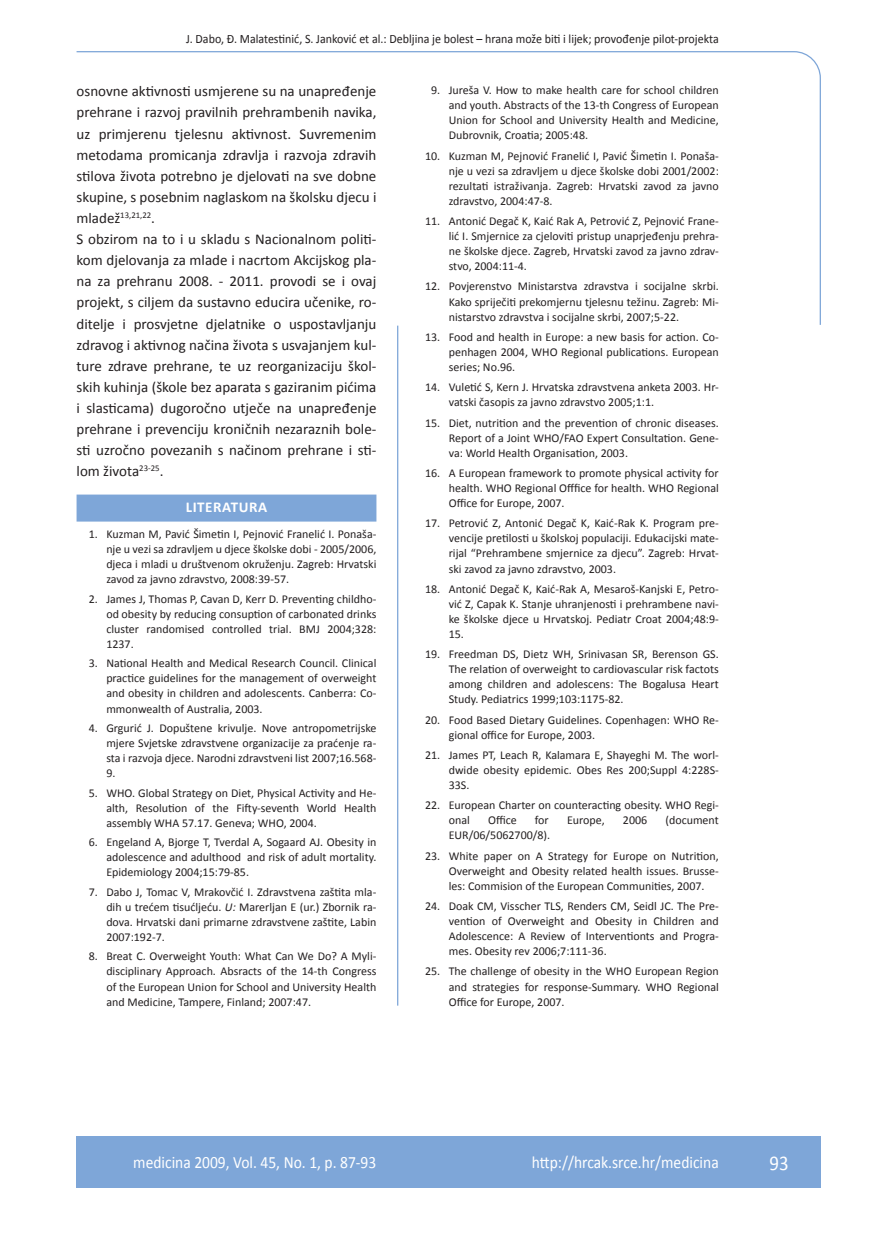
<style>
.page{position:relative;width:872px;height:1234px;background:#fff}
.page>*{position:absolute;margin:0;border:0;box-sizing:border-box;transform-origin:0 0}
.t1{font:21px "Calibri";color:#fff;scale:.9 1}
.t2{font:17.25px "Calibri";color:#fff;scale:.9 1}
.osnovni_tekst{font:15px/21.1px "Calibri";color:#231f20;text-align:justify}
.naslov_ruler{font:700 15px "Calibri";color:#fff}
.glava{font:12.75px "Calibri";color:#231f20;scale:.94 1}
.literatura{font:12px/15.1px "Calibri";color:#231f20;text-align:justify}
.osnovni_tekst-2{font:8.7px "Calibri";color:#231f20}
.s1{font-size:15px}
.s2{font-style:italic}
</style>
<div class="page">
<svg style="left:76px;top:51px;width:745px;height:275px"></svg>
<hr style="left:397px;top:325px;width:1px;height:680px;background:#7ea6d8">
<div style="left:77px;top:1135px;width:744px;height:51px;background:#7ea6d8"></div>
<div style="left:77px;top:494px;width:299px;height:27px;background:#7ea6d8"></div>
<p class="glava" style="left:186px;top:30px;width:568px">J. Dabo, Đ. Malatestinić, S. Janković et al.: Debljina je bolest – hrana može biti i lijek; provođenje pilot-projekta</p>
<p class="osnovni_tekst" style="left:77px;top:80px;width:301px">osnovne aktivnosti usmjerene su na unapređenje prehrane i razvoj pravilnih prehrambenih navika, uz primjerenu tjelesnu aktivnost. Suvremenim metodama promicanja zdravlja i razvoja zdravih stilova života potrebno je djelovati na sve dobne skupine, s posebnim naglaskom na školsku djecu i</p>
<p class="osnovni_tekst-2" style="left:77px;top:210px;width:80px"><span class="s1">mladež</span>13,21,22<span class="s1">.</span></p>
<p class="osnovni_tekst" style="left:77px;top:228px;width:301px">S obzirom na to i u skladu s Nacionalnom politi&shy;kom djelovanja za mlade i nacrtom Akcijskog pla&shy;na za prehranu 2008. - 2011. provodi se i ovaj projekt, s ciljem da sustavno educira učenike, ro&shy;ditelje i prosvjetne djelatnike o uspostavljanju zdravog i aktivnog načina života s usvajanjem kul&shy;ture zdrave prehrane, te uz reorganizaciju škol&shy;skih kuhinja (škole bez aparata s gaziranim pićima i slasticama) dugoročno utječe na unapređenje prehrane i prevenciju kroničnih nezaraznih bole&shy;sti uzročno povezanih s načinom prehrane i sti&shy;lom života<sup>23-25</sup>.</p>
<p class="naslov_ruler" style="left:186px;top:497px;width:81px">LITE RATU RA</p>
<p class="literatura" style="left:106px;top:525px;width:272px;text-indent:-18px">1. Kuzman M, Pavić Šimetin I, Pejnović Franelić I. Ponaša&shy;nje u vezi sa zdravljem u djece školske dobi - 2005/2006, djeca i mladi u društvenom okruženju. Zagreb: Hrvatski zavod za javno zdravstvo, 2008:39-57.</p>
<p class="literatura" style="left:106px;top:590px;width:272px;text-indent:-18px">2. James J, Thomas P, Cavan D, Kerr D. Preventing childho&shy;od obesity by reducing consuption of carbonated drinks cluster randomised controlled trial. BMJ 2004;328:<br>1237.</p>
<p class="literatura" style="left:106px;top:655px;width:271px;text-indent:-18px">3. National Health and Medical Research Council. Clinical practice guidelines for the management of overweight and obesity in children and adolescents. Canberra: Co&shy;mmonwealth of Australia, 2003.</p>
<p class="literatura" style="left:106px;top:719px;width:271px;text-indent:-18px">4. Grgurić J. Dopuštene krivulje. Nove antropometrijske mjere Svjetske zdravstvene organizacije za praćenje ra&shy;sta i razvoja djece. Narodni zdravstveni list 2007;16.568- 9.</p>
<p class="literatura" style="left:106px;top:784px;width:271px;text-indent:-18px">5. WHO. Global Strategy on Diet, Physical Activity and He&shy;alth, Resolution of the Fifty-seventh World Health assembly WHA 57.17. Geneva; WHO, 2004.</p>
<p class="literatura" style="left:106px;top:833px;width:271px;text-indent:-18px">6. Engeland A, Bjorge T, Tverdal A, Sogaard AJ. Obesity in adolescence and adulthood and risk of adult mortality.<br>Epidemiology 2004;15:79-85.</p>
<p class="literatura" style="left:106px;top:883px;width:271px;text-indent:-18px">7. Dabo J, Tomac V, Mrakovčić I. Zdravstvena zaštita mla&shy;dih u trećem tisućljeću. <span class="s2">U:</span> Marerljan E (ur.) Zbornik ra&shy;dova. Hrvatski dani primarne zdravstvene zaštite, Labin 2007:192-7.</p>
<p class="literatura" style="left:106px;top:947px;width:272px;text-indent:-18px">8. Breat C. Overweight Youth: What Can We Do? A Myli&shy;disciplinary Approach. Absracts of the 14-th Congress of the European Union for School and University Health and Medicine, Tampere, Finland; 2007:47.</p>
<p class="literatura" style="left:449px;top:82px;width:271px;text-indent:-18px">9. Jureša V. How to make health care for school children and youth. Abstracts of the 13-th Congress of European Union for School and University Health and Medicine, Dubrovnik, Croatia; 2005:48.</p>
<p class="literatura" style="left:449px;top:147px;width:272px;text-indent:-24px">10. Kuzman M, Pejnović Franelić I, Pavić Šimetin I. Ponaša&shy;nje u vezi sa zdravljem u djece školske dobi 2001/2002: rezultati istraživanja. Zagreb: Hrvatski zavod za javno zdravstvo, 2004:47-8.</p>
<p class="literatura" style="left:449px;top:213px;width:271px;text-indent:-24px">11. Antonić Degač K, Kaić Rak A, Petrović Z, Pejnović Frane&shy;lić I. Smjernice za cjeloviti pristup unaprjeđenju prehra&shy;ne školske djece. Zagreb, Hrvatski zavod za javno zdrav&shy;stvo, 2004:11-4.</p>
<p class="literatura" style="left:449px;top:278px;width:272px;text-indent:-24px">12. Povjerenstvo Ministarstva zdravstva i socijalne skrbi.<br>Kako spriječiti prekomjernu tjelesnu težinu. Zagreb: Mi&shy;nistarstvo zdravstva i socijalne skrbi, 2007;5-22.</p>
<p class="literatura" style="left:449px;top:328px;width:271px;text-indent:-24px">13. Food and health in Europe: a new basis for action. Co&shy;penhagen 2004, WHO Regional publications. European series; No.96.</p>
<p class="literatura" style="left:449px;top:379px;width:271px;text-indent:-24px">14. Vuletić S, Kern J. Hrvatska zdravstvena anketa 2003. Hr&shy;vatski časopis za javno zdravstvo 2005;1:1.</p>
<p class="literatura" style="left:449px;top:414px;width:272px;text-indent:-24px">15. Diet, nutrition and the prevention of chronic diseases.<br>Report of a Joint WHO/FAO Expert Consultation. Gene&shy;va: World Health Organisation, 2003.</p>
<p class="literatura" style="left:449px;top:464px;width:271px;text-indent:-24px">16. A European framework to promote physical activity for health. WHO Regional Offfice for health. WHO Regional Office for Europe, 2007.</p>
<p class="literatura" style="left:449px;top:515px;width:271px;text-indent:-24px">17. Petrović Z, Antonić Degač K, Kaić-Rak K. Program pre&shy;vencije pretilosti u školskoj populaciji. Edukacijski mate&shy;rijal “Prehrambene smjernice za djecu”. Zagreb: Hrvat&shy;ski zavod za javno zdravstvo, 2003.</p>
<p class="literatura" style="left:449px;top:580px;width:271px;text-indent:-24px">18. Antonić Degač K, Kaić-Rak A, Mesaroš-Kanjski E, Petro&shy;vić Z, Capak K. Stanje uhranjenosti i prehrambene navi&shy;ke školske djece u Hrvatskoj. Pediatr Croat 2004;48:9- 15.</p>
<p class="literatura" style="left:449px;top:646px;width:271px;text-indent:-24px">19. Freedman DS, Dietz WH, Srinivasan SR, Berenson GS.<br>The relation of overweight to cardiovascular risk factots among children and adolescens: The Bogalusa Heart Study. Pediatrics 1999;103:1175-82.</p>
<p class="literatura" style="left:449px;top:711px;width:271px;text-indent:-24px">20. Food Based Dietary Guidelines. Copenhagen: WHO Re&shy;gional office for Europe, 2003.</p>
<p class="literatura" style="left:449px;top:746px;width:271px;text-indent:-24px">21. James PT, Leach R, Kalamara E, Shayeghi M. The worl&shy;dwide obesity epidemic. Obes Res 200;Suppl 4:228S-33S.</p>
<p class="literatura" style="left:449px;top:797px;width:271px;text-indent:-24px">22. European Charter on counteracting obesity. WHO Regi&shy;onal</p>
<p class="literatura" style="left:488px;top:812px;width:30px">Office</p>
<p class="literatura" style="left:535px;top:812px;width:15px">for</p>
<p class="literatura" style="left:567px;top:812px;width:39px">Europe,</p>
<p class="literatura" style="left:623px;top:812px;width:26px">2006</p>
<p class="literatura" style="left:665px;top:812px;width:55px">(document</p>
<p class="literatura" style="left:449px;top:827px;width:103px">EUR/06/5062700/8).</p>
<p class="literatura" style="left:449px;top:847px;width:271px;text-indent:-24px">23. White paper on A Strategy for Europe on Nutrition, Overweight and Obesity related health issues. Brusse&shy;les: Commision of the European Communities, 2007.</p>
<p class="literatura" style="left:449px;top:897px;width:271px;text-indent:-24px">24. Doak CM, Visscher TLS, Renders CM, Seidl JC. The Pre&shy;vention of Overweight and Obesity in Children and Adolescence: A Review of Interventionts and Progra&shy;mes. Obesity rev 2006;7:111-36.</p>
<p class="literatura" style="left:449px;top:963px;width:271px;text-indent:-24px">25. The challenge of obesity in the WHO European Region and strategies for response-Summary. WHO Regional Office for Europe, 2007.</p>
<p class="t2" style="left:133px;top:1151px;width:272px">medicina 2009, Vol. 45, No. 1, p. 87-93</p>
<p class="t2" style="left:532px;top:1151px;width:209px">http://hrcak.srce.hr/medicina</p>
<p class="t1" style="left:769px;top:1149px;width:23px">93</p>
</div>
